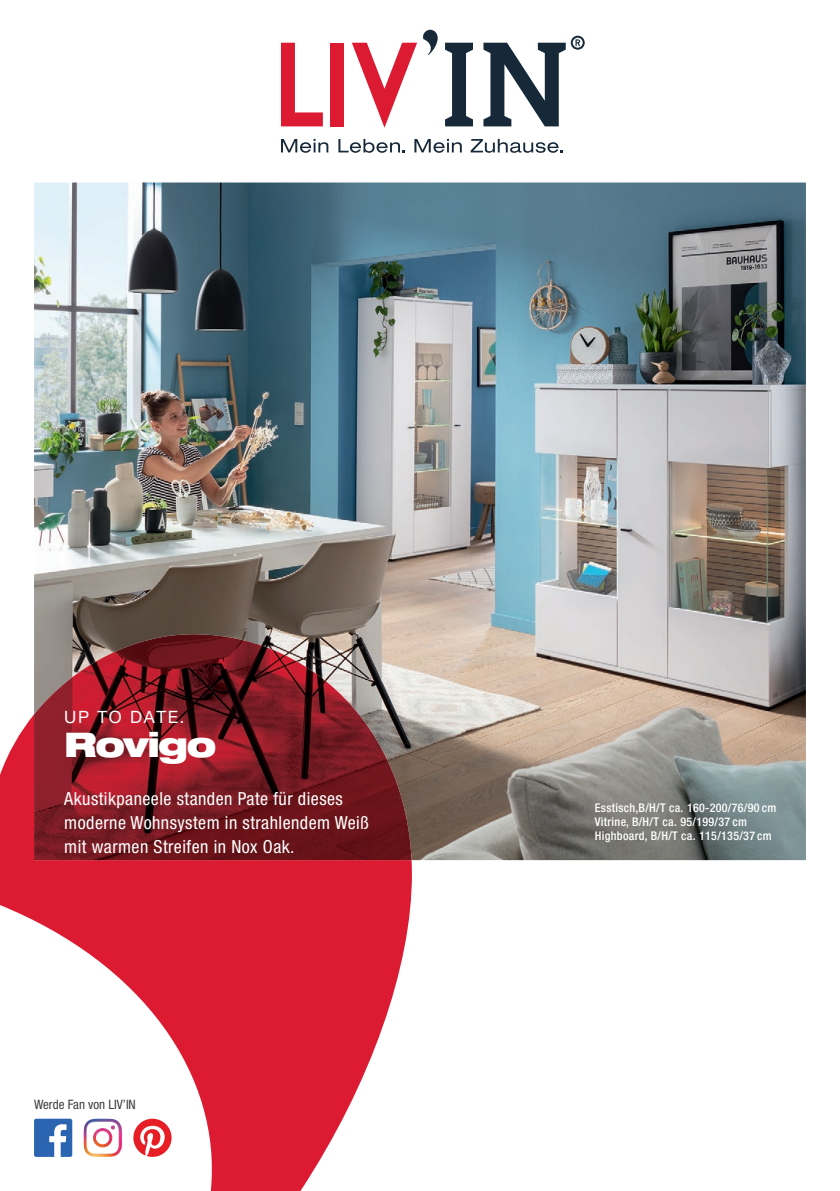
<style>
.page{position:relative;width:840px;height:1191px;background:#fff}
.page>*{position:absolute;margin:0;border:0;box-sizing:border-box;transform-origin:0 0}
.t1{font:900 expanded 34px "Helvetica Neue LT Pro";letter-spacing:-.05em;color:#fff}
.t2{font:condensed 18px/24px "Helvetica Neue LT Pro";letter-spacing:.025em;color:#fff}
.t3{font:17px "Helvetica Neue LT Pro";letter-spacing:.1em;color:#fff}
.t4{font:condensed 13px "Helvetica Neue LT Pro";color:#3e3e3f}
.t5{font:500 condensed 12px/14px "Helvetica Neue LT Pro";letter-spacing:.025em;color:#fff}
</style>
<div class="page">
<img style="left:34px;top:182px;width:771px;height:678px">
<svg style="left:0;top:714px;width:411px;height:477px;fill:#dc1a32"></svg>
<img style="left:34px;top:634px;width:377px;height:226px">
<div style="left:329px;top:43px;width:14px;height:83px;background:#dc1a32"></div>
<svg style="left:281px;top:43px;width:42px;height:83px"></svg>
<svg style="left:445px;top:43px;width:27px;height:83px"></svg>
<svg style="left:483px;top:36px;width:101px;height:90px"></svg>
<svg style="left:352px;top:30px;width:85px;height:98px"></svg>
<svg style="left:281px;top:139px;width:47px;height:14px"></svg>
<svg style="left:338px;top:139px;width:66px;height:14px"></svg>
<svg style="left:414px;top:139px;width:47px;height:14px"></svg>
<svg style="left:470px;top:139px;width:92px;height:14px"></svg>
<p class="t3" style="left:64px;top:706px;width:122px">UP TO DATE.</p>
<h1 class="t1" style="left:64px;top:722px;width:153px">Rovigo</h1>
<p class="t2" style="left:64px;top:786px;width:306px">Akustikpaneele standen Pate für dieses moderne Wohnsystem in strahlendem Weiß mit warmen Streifen in Nox Oak.</p>
<p class="t5" style="left:594px;top:800px;width:183px">Esstisch,B/H/T ca. 160-200/76/90 cm<br>Vitrine, B/H/T ca. 95/199/37 cm<br>Highboard, B/H/T ca. 115/135/37 cm</p>
<p class="t4" style="left:34px;top:1097px;width:103px">Werde Fan von LIV’IN</p>
</div>
